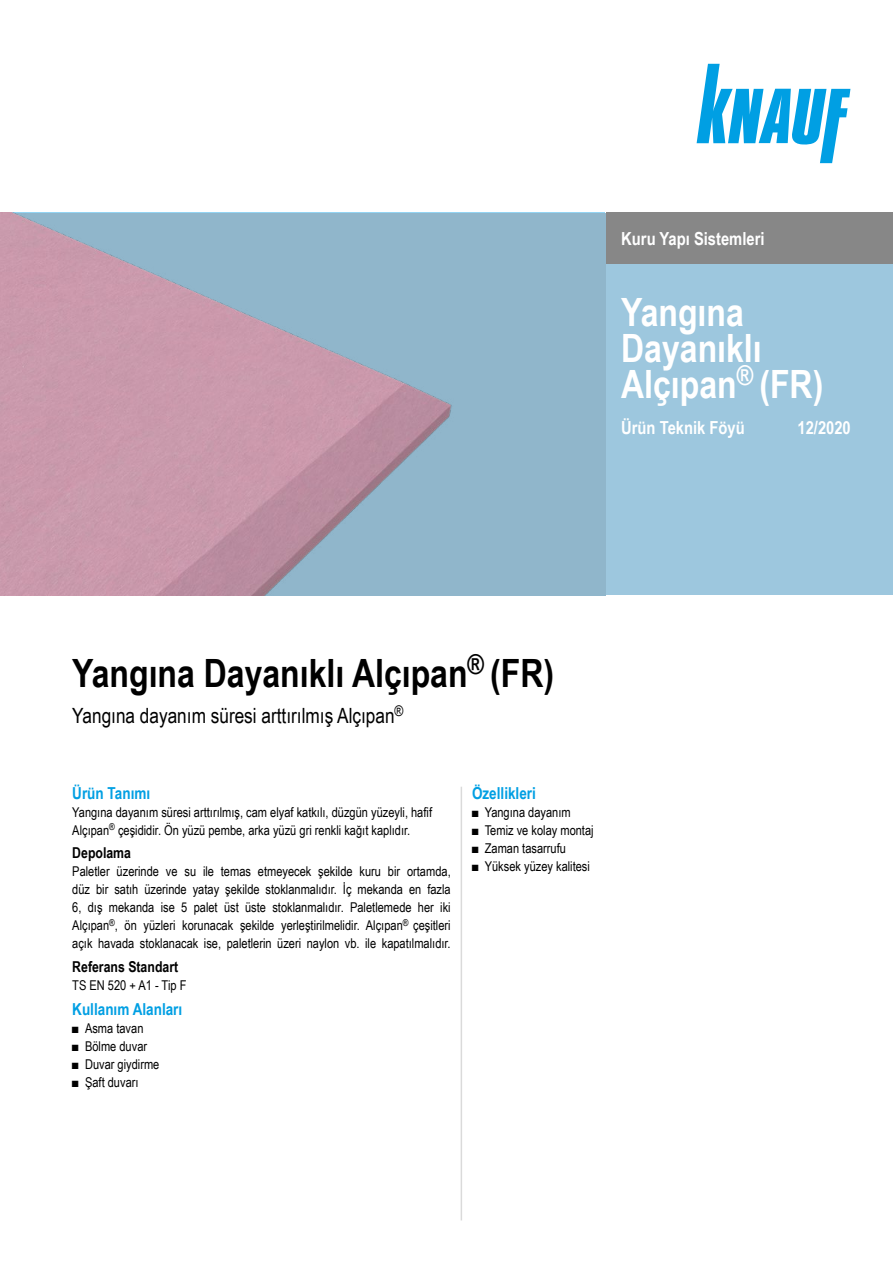
<style>
.page{position:relative;width:893px;height:1263px;background:#fff}
.page>*{position:absolute;margin:0;border:0;box-sizing:border-box;transform-origin:0 0}
.t1{font:700 39px "Arial Narrow";color:#000}
.t2{font:700 39px/36.2px "Arial Narrow";color:#fff}
.t3{font:21px "Arial Narrow";color:#000}
.t4{font:700 18px "Arial Narrow";color:#fff}
.t5{font:700 16.5px "Arial Narrow";color:#009fe3}
.t6{font:700 15px "Arial Narrow";color:#000}
.t7{font:13.5px/18px "Arial Narrow";color:#000}
</style>
<div class="page">
<div style="left:606px;top:213px;width:287px;height:382px;background:#9dc7de"></div>
<div style="left:606px;top:213px;width:287px;height:51px;background:#878787"></div>
<svg style="left:697px;top:64px;width:153px;height:99px"></svg>
<hr style="left:461px;top:787px;width:1px;height:433px;background:#dadada">
<h3 class="t4" style="left:621px;top:225px;width:145px">Kuru Yapı Sistemleri</h3>
<h1 class="t2" style="left:621px;top:292px;width:204px">Yangına<br>Dayanıklı<br>Alçıpan<sup>®</sup> (FR)</h1>
<h3 class="t4" style="left:621px;top:414px;width:125px">Ürün Teknik Föyü</h3>
<h3 class="t4" style="left:797px;top:414px;width:55px">12/2020</h3>
<h1 class="t1" style="left:72px;top:644px;width:483px">Yangına Dayanıklı Alçıpan<sup>®</sup> (FR)</h1>
<h2 class="t3" style="left:72px;top:700px;width:333px">Yangına dayanım süresi arttırılmış Alçıpan<sup>®</sup></h2>
<p class="t5" style="left:72px;top:780px;width:79px">Ürün Tanımı</p>
<p class="t7" style="left:72px;top:802px;width:361px">Yangına dayanım süresi arttırılmış, cam elyaf katkılı, düzgün yüzeyli, hafif<br>Alçıpan<sup>®</sup> çeşididir. Ön yüzü pembe, arka yüzü gri renkli kağıt kaplıdır.</p>
<p class="t6" style="left:72px;top:841px;width:60px">Depolama</p>
<p class="t7" style="left:72px;top:862px;width:380px;text-align:justify">Paletler üzerinde ve su ile temas etmeyecek şekilde kuru bir ortamda, düz bir satıh üzerinde yatay şekilde stoklanmalıdır. İç mekanda en fazla 6, dış mekanda ise 5 palet üst üste stoklanmalıdır. Paletlemede her iki Alçıpan<sup>®</sup>, ön yüzleri korunacak şekilde yerleştirilmelidir. Alçıpan<sup>®</sup> çeşitleri açık havada stoklanacak ise, paletlerin üzeri naylon vb. ile kapatılmalıdır.</p>
<p class="t6" style="left:72px;top:955px;width:107px">Referans Standart</p>
<p class="t7" style="left:72px;top:975px;width:116px">TS EN 520 + A1 - Tip F</p>
<p class="t5" style="left:72px;top:997px;width:112px">Kullanım Alanları</p>
<p class="t7" style="left:72px;top:1019px;width:73px">■ Asma tavan</p>
<p class="t7" style="left:72px;top:1037px;width:76px">■ Bölme duvar</p>
<p class="t7" style="left:72px;top:1055px;width:89px">■ Duvar giydirme</p>
<p class="t7" style="left:72px;top:1073px;width:68px">■ Şaft duvarı</p>
<p class="t5" style="left:472px;top:780px;width:65px">Özellikleri</p>
<p class="t7" style="left:472px;top:802px;width:100px">■ Yangına dayanım</p>
<p class="t7" style="left:472px;top:820px;width:123px">■ Temiz ve kolay montaj</p>
<p class="t7" style="left:472px;top:838px;width:95px">■ Zaman tasarrufu</p>
<p class="t7" style="left:472px;top:856px;width:119px">■ Yüksek yüzey kalitesi</p>
</div>
